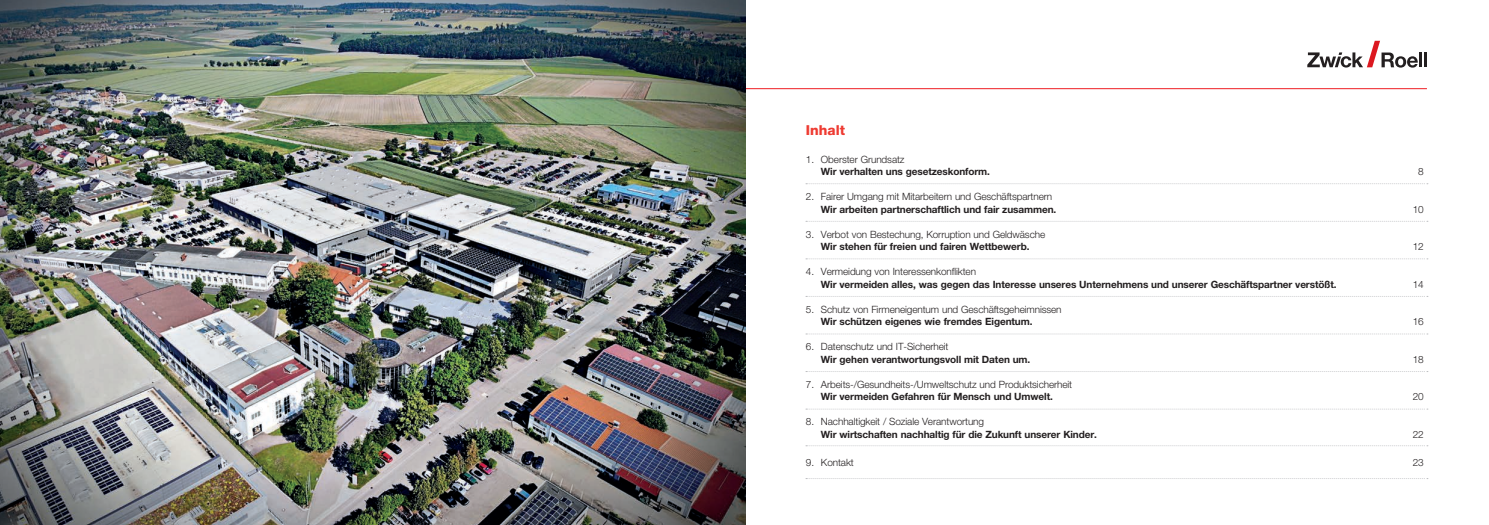
<style>
.page{position:relative;width:1489px;height:525px;background:#fff}
.page>*{position:absolute;margin:0;border:0;box-sizing:border-box;transform-origin:0 0}
.t1{font:800 13.75px "Helvetica Neue LT Std";color:#ee3b32}
.t2{font:700 10px "Helvetica Neue LT Std";letter-spacing:-.01em;color:#231f20}
.t3{font:300 10px "Helvetica Neue LT Std";letter-spacing:-.01em;color:#231f20}
</style>
<div class="page">
<hr style="left:743px;top:88px;width:683px;height:1px;background:#ee1d23">
<svg style="left:1307px;top:41px;width:110px;height:27px"></svg>
<hr style="left:1418px;top:52px;width:3px;height:15px;background:#231f20">
<hr style="left:1423px;top:52px;width:3px;height:15px;background:#231f20">
<img style="left:0;top:0;width:745px;height:524px">
<svg style="left:806px;top:183px;width:621px;height:1px"></svg>
<svg style="left:806px;top:221px;width:621px;height:1px"></svg>
<svg style="left:806px;top:258px;width:621px;height:1px"></svg>
<svg style="left:806px;top:296px;width:621px;height:1px"></svg>
<svg style="left:806px;top:333px;width:621px;height:1px"></svg>
<svg style="left:806px;top:371px;width:621px;height:1px"></svg>
<svg style="left:806px;top:408px;width:619px;height:1px"></svg>
<svg style="left:806px;top:445px;width:621px;height:1px"></svg>
<svg style="left:806px;top:478px;width:621px;height:1px"></svg>
<h1 class="t1" style="left:806px;top:122px;width:41px">Inhalt</h1>
<p class="t3" style="left:806px;top:153px;width:100px">1. Oberster Grundsatz</p>
<p class="t2" style="left:821px;top:165px;width:171px">Wir verhalten uns gesetzeskonform.</p>
<p class="t3" style="left:1417px;top:165px;width:7px">8</p>
<p class="t3" style="left:806px;top:190px;width:248px">2. Fairer Umgang mit Mitarbeitern und Geschäftspartnern</p>
<p class="t2" style="left:821px;top:203px;width:237px">Wir arbeiten partnerschaftlich und fair zusammen.</p>
<p class="t3" style="left:1412px;top:203px;width:13px">10</p>
<p class="t3" style="left:806px;top:228px;width:241px">3. Verbot von Bestechung, Korruption und Geldwäsche</p>
<p class="t2" style="left:821px;top:240px;width:210px">Wir stehen für freien und fairen Wettbewerb.</p>
<p class="t3" style="left:1412px;top:240px;width:13px">12</p>
<p class="t3" style="left:806px;top:265px;width:172px">4. Vermeidung von Interessenkonflikten</p>
<p class="t2" style="left:821px;top:278px;width:517px">Wir vermeiden alles, was gegen das Interesse unseres Unternehmens und unserer Geschäftspartner verstößt.</p>
<p class="t3" style="left:1412px;top:278px;width:13px">14</p>
<p class="t3" style="left:806px;top:303px;width:257px">5. Schutz von Firmeneigentum und Geschäftsgeheimnissen</p>
<p class="t2" style="left:821px;top:315px;width:213px">Wir schützen eigenes wie fremdes Eigentum.</p>
<p class="t3" style="left:1412px;top:315px;width:13px">16</p>
<p class="t3" style="left:806px;top:340px;width:144px">6. Datenschutz und IT-Sicherheit</p>
<p class="t2" style="left:821px;top:353px;width:211px">Wir gehen verantwortungsvoll mit Daten um.</p>
<p class="t3" style="left:1412px;top:353px;width:13px">18</p>
<p class="t3" style="left:806px;top:378px;width:268px">7. Arbeits-/Gesundheits-/Umweltschutz und Produktsicherheit</p>
<p class="t2" style="left:821px;top:390px;width:233px">Wir vermeiden Gefahren für Mensch und Umwelt.</p>
<p class="t3" style="left:1412px;top:390px;width:13px">20</p>
<p class="t3" style="left:806px;top:415px;width:180px">8. Nachhaltigkeit / Soziale Verantwortung</p>
<p class="t2" style="left:821px;top:428px;width:277px">Wir wirtschaften nachhaltig für die Zukunft unserer Kinder.</p>
<p class="t3" style="left:1412px;top:428px;width:13px">22</p>
<p class="t3" style="left:806px;top:455px;width:49px">9. Kontakt</p>
<p class="t3" style="left:1412px;top:455px;width:13px">23</p>
</div>
